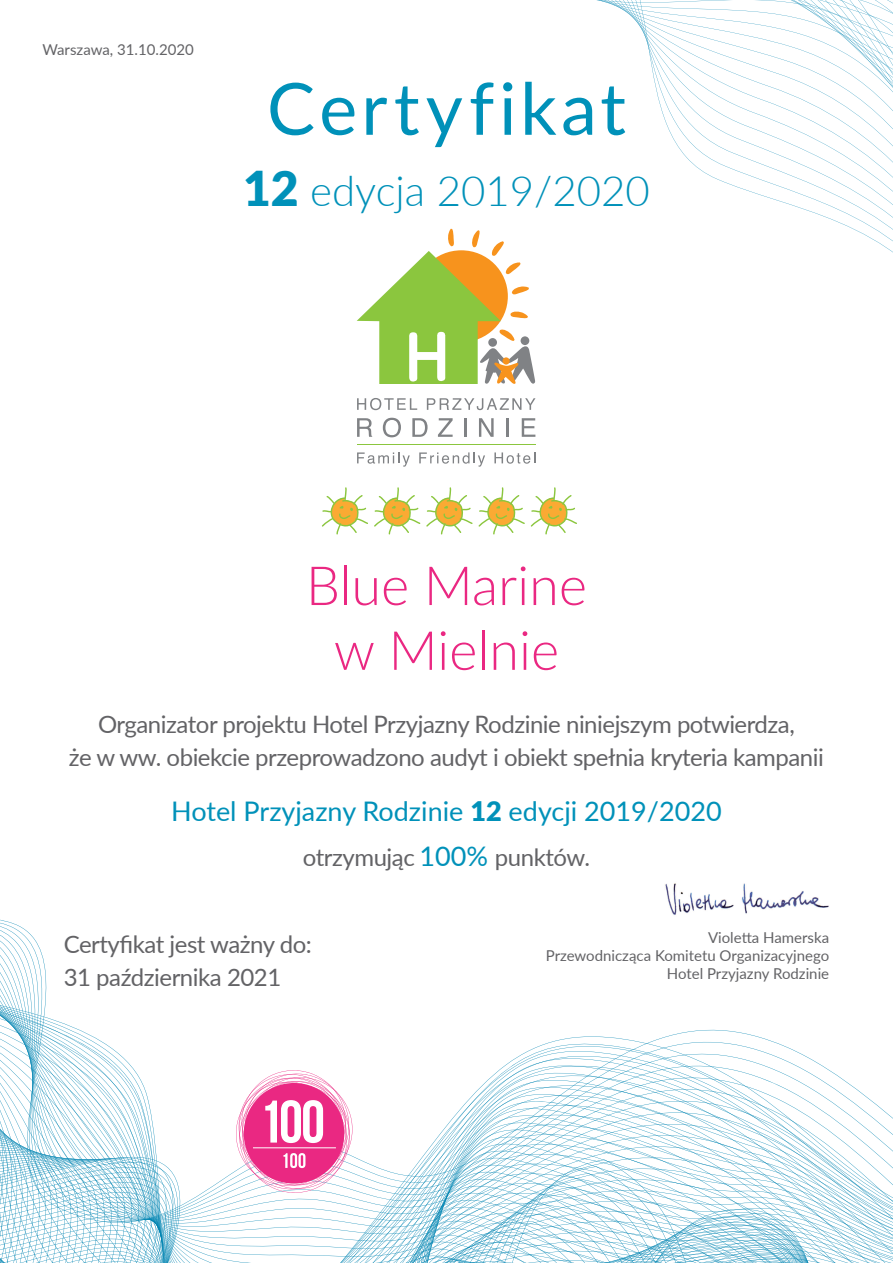
<style>
.page{position:relative;width:893px;height:1263px;background:#fff}
.page>*{position:absolute;margin:0;border:0;box-sizing:border-box;transform-origin:0 0}
.t1{font:72px "Lato";letter-spacing:.06em;color:#0091b9}
.t2{font:60px "Bebas Neue";color:#fff}
.t3{font:300 54px/64.8px "Lato";color:#ea2882;text-align:center}
.t4{font:300 42px "Lato";color:#0091b9}
.t5{font:27px "Lato";color:#0091b9}
.t6{font:24px "Lato";letter-spacing:-.02em;color:#636366}
.t7{font:15px "Lato";color:#636366}
.s1{font-weight:900;font-size:48px}
.s2{font-weight:900}
.s3{font-size:27px;color:#0091b9}
</style>
<div class="page">
<svg style="left:597px;top:0;width:296px;height:253px"></svg>
<svg style="left:0;top:919px;width:893px;height:344px"></svg>
<img style="left:665px;top:883px;width:164px;height:32px">
<svg style="left:357px;top:228px;width:178px;height:156px"></svg>
<svg style="left:357px;top:398px;width:60px;height:12px"></svg>
<svg style="left:427px;top:398px;width:108px;height:12px"></svg>
<svg style="left:357px;top:418px;width:15px;height:19px"></svg>
<svg style="left:383px;top:418px;width:18px;height:19px"></svg>
<svg style="left:412px;top:418px;width:16px;height:19px"></svg>
<svg style="left:438px;top:418px;width:15px;height:19px"></svg>
<hr style="left:464px;top:418px;width:3px;height:19px;background:#808285">
<svg style="left:479px;top:418px;width:15px;height:19px"></svg>
<svg style="left:507px;top:418px;width:2px;height:19px"></svg>
<svg style="left:522px;top:418px;width:13px;height:19px"></svg>
<svg style="left:357px;top:452px;width:53px;height:15px"></svg>
<svg style="left:419px;top:452px;width:66px;height:15px"></svg>
<svg style="left:494px;top:452px;width:41px;height:12px"></svg>
<hr style="left:357px;top:444px;width:178px;height:1px;background:#8bc63e">
<svg style="left:322px;top:487px;width:46px;height:47px"></svg>
<svg style="left:374px;top:487px;width:46px;height:47px"></svg>
<svg style="left:426px;top:487px;width:99px;height:47px"></svg>
<svg style="left:531px;top:487px;width:46px;height:47px"></svg>
<svg style="left:235px;top:1069px;width:118px;height:124px"></svg>
<hr style="left:253px;top:1147px;width:83px;height:1px;background:#fff">
<p class="t7" style="left:43px;top:38px;width:153px">Warszawa, 31.10.2020</p>
<p class="t1" style="left:267px;top:57px;width:360px">Certyfikat</p>
<p class="t4" style="left:243px;top:161px;width:408px"><span class="s1">12</span> edycja 2019/2020</p>
<p class="t3" style="left:306px;top:551px;width:283px">Blue Marine w Mielnie</p>
<p class="t6" style="left:98px;top:707px;width:698px">Organizator projektu Hotel Przyjazny Rodzinie niniejszym potwierdza,</p>
<p class="t6" style="left:69px;top:740px;width:756px">że w ww. obiekcie przeprowadzono audyt i obiekt spełnia kryteria kampanii</p>
<p class="t5" style="left:171px;top:792px;width:552px">Hotel Przyjazny Rodzinie <span class="s2">12</span> edycji 2019/2020</p>
<p class="t6" style="left:303px;top:840px;width:289px">otrzymując <span class="s3">100%</span> punktów.</p>
<p class="t6" style="left:64px;top:927px;width:250px">Certyfikat jest ważny do:</p>
<p class="t6" style="left:64px;top:960px;width:219px">31 października 2021</p>
<p class="t2" style="left:259px;top:1089px;width:68px">100</p>
<p class="t7" style="left:708px;top:926px;width:123px">Violetta Hamerska</p>
<p class="t7" style="left:546px;top:944px;width:285px">Przewodnicząca Komitetu Organizacyjnego</p>
<p class="t7" style="left:667px;top:962px;width:164px">Hotel Przyjazny Rodzinie</p>
</div>
